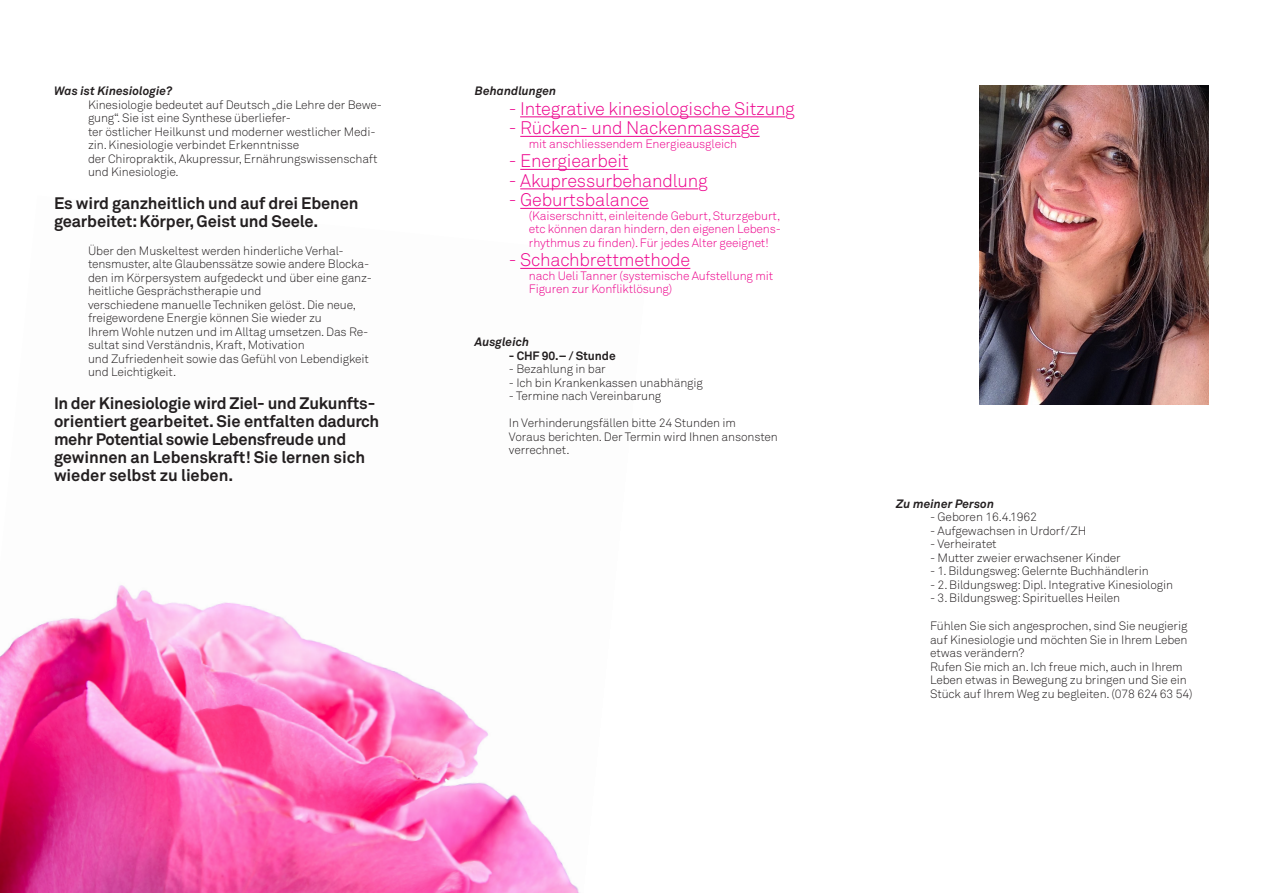
<style>
.page{position:relative;width:1263px;height:893px;background:#fff}
.page>*{position:absolute;margin:0;border:0;box-sizing:border-box;transform-origin:0 0}
.Normaltext_mit_Einzu{font:300 18px "Akkurat Std";letter-spacing:-.01em;color:#ed028c}
.Auszeichnung1{font:700 16.5px/18px "Akkurat Std";letter-spacing:-.01em;color:#231f20}
.Normaltext_mit_Einzu-2{font:300 12px/13.5px "Akkurat Std";letter-spacing:-.01em;color:#231f20}
.Normaltext_mit_Einzu-3{font:300 12px/13.5px "Akkurat Std";letter-spacing:-.01em;color:#ed028c}
.Titel{font:italic 700 12px "Akkurat Std";letter-spacing:.005em;color:#231f20}
.Normaltext_mit_Einzu-4{font:700 12px "Akkurat Std";letter-spacing:-.01em;color:#231f20}
</style>
<div class="page">
<img style="left:0;top:207px;width:648px;height:686px">
<hr style="left:520px;top:116px;width:265px;height:1px;background:#ed028c">
<hr style="left:520px;top:136px;width:221px;height:1px;background:#ed028c">
<hr style="left:520px;top:169px;width:108px;height:1px;background:#ed028c">
<hr style="left:520px;top:188px;width:178px;height:1px;background:#ed028c">
<hr style="left:520px;top:208px;width:129px;height:1px;background:#ed028c">
<hr style="left:520px;top:268px;width:170px;height:1px;background:#ed028c">
<img style="left:979px;top:86px;width:229px;height:319px">
<p class="Titel" style="left:54px;top:84px;width:120px">Was ist Kinesiologie?</p>
<p class="Normaltext_mit_Einzu-2" style="left:88px;top:98px;width:296px">Kinesiologie bedeutet auf Deutsch „die Lehre der Bewe&shy;gung“. Sie ist eine Synthese überliefer-</p>
<p class="Normaltext_mit_Einzu-2" style="left:88px;top:125px;width:289px">ter östlicher Heilkunst und moderner westlicher Medi&shy;zin. Kinesiologie verbindet Erkenntnisse</p>
<p class="Normaltext_mit_Einzu-2" style="left:88px;top:152px;width:291px">der Chiropraktik, Akupressur, Ernährungswissenschaft und Kinesiologie.</p>
<p class="Auszeichnung1" style="left:54px;top:194px;width:306px">Es wird ganzheitlich und auf drei Ebenen gearbeitet: Körper, Geist und Seele.</p>
<p class="Normaltext_mit_Einzu-2" style="left:88px;top:244px;width:257px">Über den Muskeltest werden hinderliche Verhal-</p>
<p class="Normaltext_mit_Einzu-2" style="left:88px;top:257px;width:286px">tensmuster, alte Glaubenssätze sowie andere Blocka&shy;den im Körpersystem aufgedeckt und über eine ganz&shy;heitliche Gesprächstherapie und</p>
<p class="Normaltext_mit_Einzu-2" style="left:88px;top:298px;width:270px">verschiedene manuelle Techniken gelöst. Die neue, freigewordene Energie können Sie wieder zu</p>
<p class="Normaltext_mit_Einzu-2" style="left:88px;top:325px;width:282px">Ihrem Wohle nutzen und im Alltag umsetzen. Das Re&shy;sultat sind Verständnis, Kraft, Motivation</p>
<p class="Normaltext_mit_Einzu-2" style="left:88px;top:352px;width:282px">und Zufriedenheit sowie das Gefühl von Lebendigkeit und Leichtigkeit.</p>
<p class="Auszeichnung1" style="left:54px;top:394px;width:323px">In der Kinesiologie wird Ziel- und Zukunfts-</p>
<p class="Auszeichnung1" style="left:54px;top:412px;width:327px">orientiert gearbeitet. Sie entfalten dadurch mehr Potential sowie Lebensfreude und gewinnen an Lebenskraft! Sie lernen sich wieder selbst zu lieben.</p>
<p class="Titel" style="left:475px;top:84px;width:83px">Behandlungen</p>
<p class="Normaltext_mit_Einzu" style="left:509px;top:98px;width:287px">- Integrative kinesiologische Sitzung</p>
<p class="Normaltext_mit_Einzu" style="left:509px;top:117px;width:252px">- Rücken- und Nackenmassage</p>
<p class="Normaltext_mit_Einzu-3" style="left:529px;top:137px;width:210px">mit anschliessendem Energieausgleich</p>
<p class="Normaltext_mit_Einzu" style="left:509px;top:150px;width:121px">- Energiearbeit</p>
<p class="Normaltext_mit_Einzu" style="left:509px;top:170px;width:200px">- Akupressurbehandlung</p>
<p class="Normaltext_mit_Einzu" style="left:509px;top:189px;width:141px">- Geburtsbalance</p>
<p class="Normaltext_mit_Einzu-3" style="left:529px;top:209px;width:253px">(Kaiserschnitt, einleitende Geburt, Sturzgeburt,</p>
<p class="Normaltext_mit_Einzu-3" style="left:529px;top:223px;width:254px">etc können daran hindern, den eigenen Lebens&shy;rhythmus zu finden). Für jedes Alter geeignet!</p>
<p class="Normaltext_mit_Einzu" style="left:509px;top:249px;width:183px">- Schachbrettmethode</p>
<p class="Normaltext_mit_Einzu-3" style="left:529px;top:269px;width:246px">nach Ueli Tanner (systemische Aufstellung mit</p>
<p class="Normaltext_mit_Einzu-3" style="left:529px;top:283px;width:145px">Figuren zur Konfliktlösung)</p>
<p class="Titel" style="left:475px;top:335px;width:56px">Ausgleich</p>
<p class="Normaltext_mit_Einzu-4" style="left:509px;top:348px;width:108px">- CHF 90.– / Stunde</p>
<p class="Normaltext_mit_Einzu-2" style="left:509px;top:363px;width:98px">- Bezahlung in bar</p>
<p class="Normaltext_mit_Einzu-2" style="left:509px;top:376px;width:196px">- Ich bin Krankenkassen unabhängig</p>
<p class="Normaltext_mit_Einzu-2" style="left:509px;top:390px;width:154px">- Termine nach Vereinbarung</p>
<p class="Normaltext_mit_Einzu-2" style="left:509px;top:417px;width:229px">In Verhinderungsfällen bitte 24 Stunden im</p>
<p class="Normaltext_mit_Einzu-2" style="left:509px;top:430px;width:270px">Voraus berichten. Der Termin wird Ihnen ansonsten</p>
<p class="Normaltext_mit_Einzu-2" style="left:509px;top:444px;width:62px">verrechnet.</p>
<p class="Titel" style="left:896px;top:496px;width:100px">Zu meiner Person</p>
<p class="Normaltext_mit_Einzu-2" style="left:930px;top:510px;width:108px">- Geboren 16.4.1962</p>
<p class="Normaltext_mit_Einzu-2" style="left:930px;top:524px;width:158px">- Aufgewachsen in Urdorf/ZH</p>
<p class="Normaltext_mit_Einzu-2" style="left:930px;top:537px;width:68px">- Verheiratet</p>
<p class="Normaltext_mit_Einzu-2" style="left:930px;top:551px;width:192px">- Mutter zweier erwachsener Kinder</p>
<p class="Normaltext_mit_Einzu-2" style="left:930px;top:564px;width:220px">- 1. Bildungsweg: Gelernte Buchhändlerin</p>
<p class="Normaltext_mit_Einzu-2" style="left:930px;top:578px;width:244px">- 2. Bildungsweg: Dipl. Integrative Kinesiologin</p>
<p class="Normaltext_mit_Einzu-2" style="left:930px;top:591px;width:192px">- 3. Bildungsweg: Spirituelles Heilen</p>
<p class="Normaltext_mit_Einzu-2" style="left:930px;top:619px;width:259px">Fühlen Sie sich angesprochen, sind Sie neugierig</p>
<p class="Normaltext_mit_Einzu-2" style="left:930px;top:633px;width:259px">auf Kinesiologie und möchten Sie in Ihrem Leben etwas verändern?</p>
<p class="Normaltext_mit_Einzu-2" style="left:930px;top:660px;width:254px">Rufen Sie mich an. Ich freue mich, auch in Ihrem</p>
<p class="Normaltext_mit_Einzu-2" style="left:930px;top:673px;width:264px">Leben etwas in Bewegung zu bringen und Sie ein<br>Stück auf Ihrem Weg zu begleiten. (078 624 63 54)</p>
</div>
